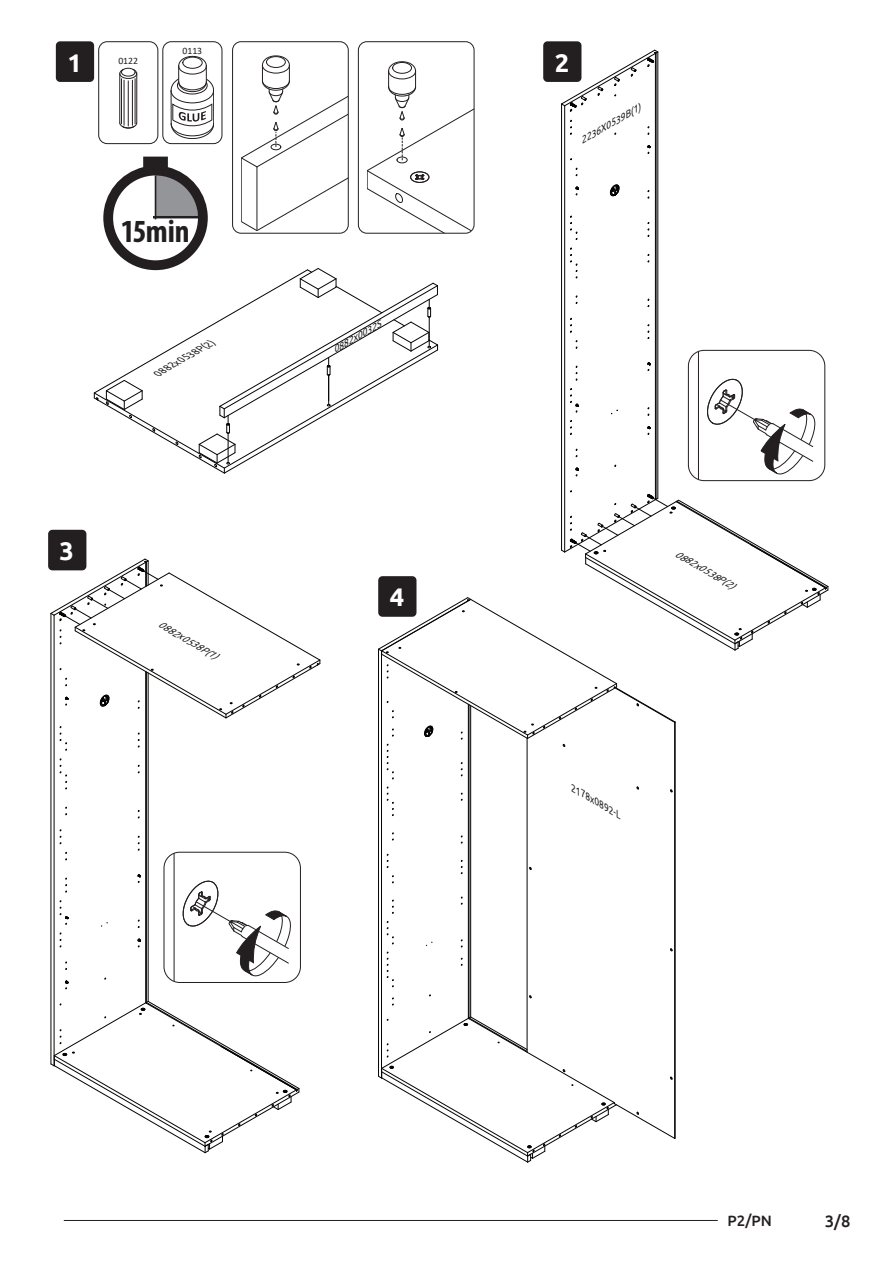
<style>
.page{position:relative;width:893px;height:1263px;background:#fff}
.page>*{position:absolute;margin:0;border:0;box-sizing:border-box;transform-origin:0 0}
.t1{font:700 condensed 32.4px "Myriad Pro";letter-spacing:-.015em;color:#231f20}
.t2{font:700 25.5px "Ubuntu";color:#fff}
.t3{font:500 16.5px "Ubuntu";color:#231f20}
.t4{font:500 15px "Ubuntu";color:#231f20}
.t5{font:italic 9.75px "Ubuntu";color:#231f20}
.t6{font:9.75px "Calibri";color:#231f20}
</style>
<div class="page">
<svg style="left:570px;top:420px;width:2px;height:14px"></svg>
<svg style="left:570px;top:318px;width:2px;height:14px"></svg>
<svg style="left:570px;top:248px;width:7px;height:30px"></svg>
<svg style="left:570px;top:216px;width:7px;height:24px"></svg>
<svg style="left:570px;top:120px;width:2px;height:14px"></svg>
<hr style="left:655px;top:53px;width:1px;height:447px;background:#040503">
<hr style="left:656px;top:53px;width:1px;height:446px;background:#040503">
<hr style="left:658px;top:52px;width:1px;height:446px;background:#040503">
<hr style="left:564px;top:106px;width:1px;height:446px;background:#040503">
<hr style="left:561px;top:104px;width:1px;height:446px;background:#040503">
<svg style="left:648px;top:145px;width:3px;height:8px"></svg>
<svg style="left:576px;top:187px;width:3px;height:8px"></svg>
<svg style="left:648px;top:362px;width:3px;height:9px"></svg>
<svg style="left:570px;top:388px;width:9px;height:24px"></svg>
<svg style="left:648px;top:426px;width:3px;height:8px"></svg>
<svg style="left:576px;top:468px;width:3px;height:8px"></svg>
<svg style="left:561px;top:50px;width:97px;height:61px"></svg>
<svg style="left:610px;top:184px;width:9px;height:12px"></svg>
<svg style="left:60px;top:759px;width:7px;height:30px"></svg>
<svg style="left:60px;top:726px;width:7px;height:24px"></svg>
<hr style="left:145px;top:671px;width:1px;height:332px;background:#040503">
<hr style="left:146px;top:672px;width:1px;height:331px;background:#040503">
<hr style="left:148px;top:673px;width:1px;height:328px;background:#040503">
<hr style="left:54px;top:615px;width:1px;height:451px;background:#040503">
<hr style="left:51px;top:613px;width:1px;height:451px;background:#040503">
<svg style="left:138px;top:874px;width:3px;height:8px"></svg>
<svg style="left:60px;top:900px;width:9px;height:24px"></svg>
<svg style="left:138px;top:939px;width:3px;height:8px"></svg>
<svg style="left:65px;top:981px;width:4px;height:8px"></svg>
<svg style="left:51px;top:559px;width:270px;height:159px"></svg>
<svg style="left:51px;top:1001px;width:249px;height:152px"></svg>
<svg style="left:387px;top:952px;width:6px;height:35px"></svg>
<svg style="left:387px;top:921px;width:6px;height:23px"></svg>
<svg style="left:387px;top:787px;width:6px;height:29px"></svg>
<hr style="left:468px;top:704px;width:1px;height:314px;background:#040503">
<hr style="left:469px;top:705px;width:1px;height:314px;background:#040503">
<hr style="left:470px;top:706px;width:1px;height:311px;background:#040503">
<hr style="left:381px;top:651px;width:1px;height:427px;background:#040503">
<hr style="left:378px;top:649px;width:1px;height:427px;background:#040503">
<hr style="left:675px;top:722px;width:1px;height:416px;background:#040503">
<hr style="left:527px;top:738px;width:1px;height:314px;background:#040503">
<hr style="left:674px;top:722px;width:1px;height:416px;background:#040503">
<svg style="left:378px;top:1017px;width:298px;height:145px"></svg>
<svg style="left:378px;top:490px;width:451px;height:289px"></svg>
<svg style="left:707px;top:378px;width:108px;height:97px"></svg>
<hr style="left:698px;top:350px;width:1px;height:131px;background:#231f20">
<div style="left:688px;top:350px;width:137px;height:131px;border:1px solid #231f20;border-radius:16px"></div>
<svg style="left:182px;top:880px;width:109px;height:97px"></svg>
<hr style="left:174px;top:852px;width:1px;height:130px;background:#231f20">
<div style="left:164px;top:852px;width:137px;height:131px;border:1px solid #231f20;border-radius:16px"></div>
<svg style="left:94px;top:42px;width:380px;height:431px"></svg>
<hr style="left:153px;top:216px;width:46px;height:2px;background:#231f20">
<hr style="left:155px;top:175px;width:1px;height:44px;background:#231f20">
<hr style="left:64px;top:1220px;width:654px;height:1px;background:#231f20">
<div style="left:56px;top:41px;width:38px;height:41px;background:#231f20;border-radius:4px"></div>
<div style="left:543px;top:41px;width:38px;height:41px;background:#231f20;border-radius:4px"></div>
<div style="left:48px;top:530px;width:38px;height:40px;background:#231f20;border-radius:4px"></div>
<div style="left:378px;top:576px;width:38px;height:41px;background:#231f20;border-radius:4px"></div>
<p class="t6" style="left:182px;top:44px;width:21px">0113</p>
<h2 class="t2" style="left:67px;top:47px;width:16px">1</h2>
<h2 class="t2" style="left:555px;top:47px;width:16px">2</h2>
<p class="t6" style="left:118px;top:54px;width:21px">0122</p>
<p class="t5" style="left:578px;top:136px;width:70px;rotate:-30deg">2236X0539B(1)</p>
<h1 class="t1" style="left:121px;top:211px;width:70px">15min</h1>
<p class="t5" style="left:154px;top:368px;width:68px;rotate:-30deg">0882x0538P(2)</p>
<p class="t5" style="left:330px;top:345px;width:56px;rotate:-30deg">0882x0032S</p>
<h2 class="t2" style="left:60px;top:535px;width:16px">3</h2>
<p class="t5" style="left:162px;top:618px;width:68px;rotate:30deg">0882x0538P(1)</p>
<h2 class="t2" style="left:390px;top:582px;width:16px">4</h2>
<p class="t5" style="left:679px;top:548px;width:68px;rotate:30deg">0882x0538P(2)</p>
<p class="t5" style="left:576px;top:783px;width:58px;rotate:30deg">2178x0892-L</p>
<h3 class="t4" style="left:727px;top:1211px;width:46px">P2/PN</h3>
<h3 class="t3" style="left:825px;top:1210px;width:27px">3/8</h3>
</div>
